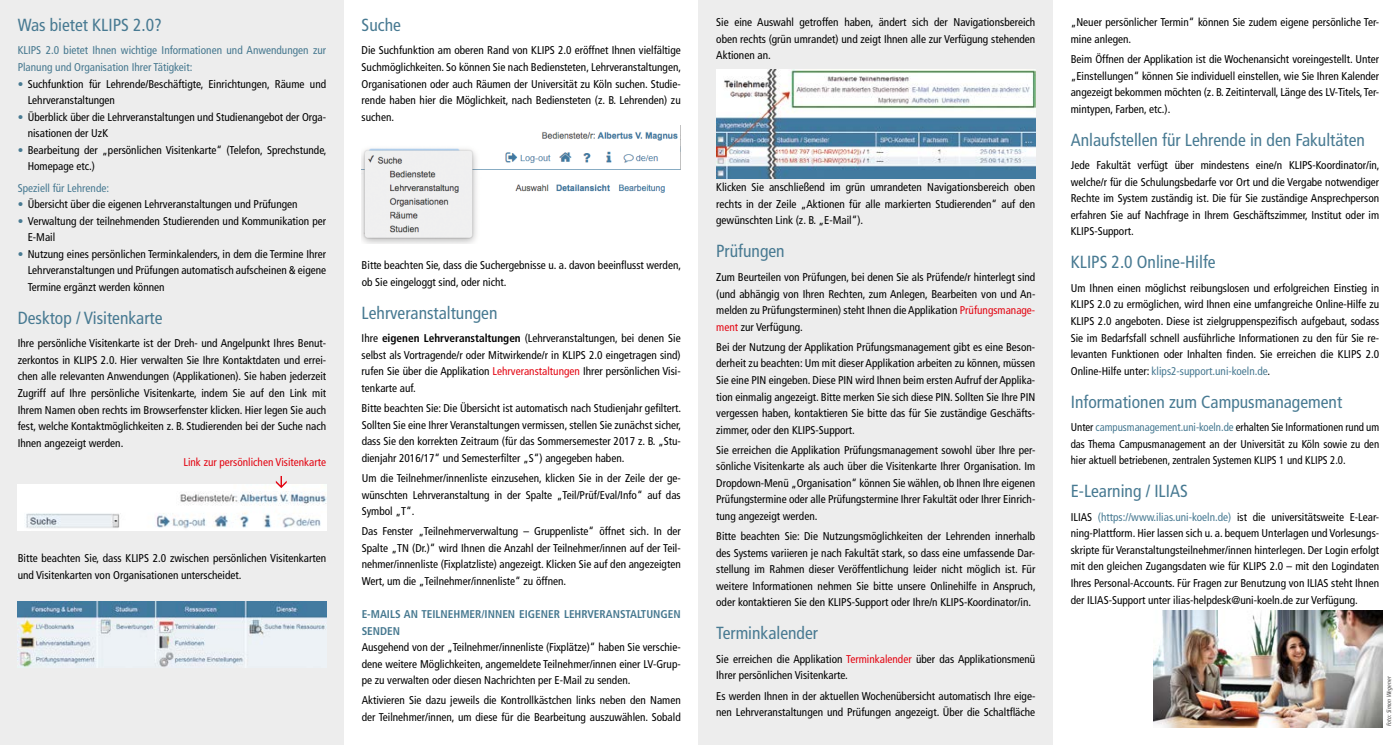
<style>
.page{position:relative;width:1397px;height:745px;background:#fff}
.page>*{position:absolute;margin:0;border:0;box-sizing:border-box;transform-origin:0 0}
.t1{font:condensed 17.5px "Frutiger LT Com";color:#487a92}
.t2{font:condensed 11.25px/16.5px "Frutiger LT Com";color:#000;text-align:justify}
.t3{font:condensed 11.25px/16.5px "Frutiger LT Com";color:#000;text-align:justify;scale:.96 1}
.t4{font:condensed 11.25px/16.5px "Frutiger LT Com";color:#46788f}
.t5{font:700 condensed 11.25px "Frutiger LT Com";color:#46788f}
.t6{font:condensed 11.25px "Frutiger LT Com";color:#e30613}
.t7{font:condensed 11.25px "Frutiger LT Com";color:#487a92}
.t8{font:italic condensed 6.25px "Frutiger LT Com";color:#575756}
.s1{color:#487a92}
.s2{font-weight:700}
.s3{color:#e30613}
</style>
<div class="page">
<div style="left:698px;top:0;width:354px;height:744px;background:#ededed"></div>
<div style="left:0;top:0;width:344px;height:744px;background:#ededed"></div>
<img style="left:1153px;top:610px;width:229px;height:116px">
<img style="left:17px;top:601px;width:309px;height:65px">
<img style="left:17px;top:484px;width:309px;height:46px">
<svg style="left:276px;top:476px;width:11px;height:12px"></svg>
<img style="left:361px;top:132px;width:319px;height:111px">
<img style="left:716px;top:69px;width:319px;height:109px">
<h1 class="t1" style="left:18px;top:15px;width:146px">Was bietet KLIPS 2.0?</h1>
<p class="t4" style="left:18px;top:42px;width:310px">KLIPS 2.0 bietet Ihnen wichtige Informationen und Anwendungen zur<br>Planung und Organisation Ihrer Tätigkeit:</p>
<p class="t2" style="left:28px;top:75px;width:300px;text-indent:-10px"><span class="s1">•</span> Suchfunktion für Lehrende/Beschäftigte, Einrichtungen, Räume und<br>Lehrveranstaltungen</p>
<p class="t2" style="left:28px;top:108px;width:300px;text-indent:-10px"><span class="s1">•</span> Überblick über die Lehrveranstaltungen und Studienangebot der Orga&shy;nisationen der UzK</p>
<p class="t2" style="left:28px;top:141px;width:300px;text-indent:-10px"><span class="s1">•</span> Bearbeitung der „persönlichen Visitenkarte“ (Telefon, Sprechstunde,<br>Homepage etc.)</p>
<p class="t7" style="left:18px;top:181px;width:93px">Speziell für Lehrende:</p>
<p class="t2" style="left:18px;top:196px;width:281px"><span class="s1">•</span> Übersicht über die eigenen Lehrveranstaltungen und Prüfungen</p>
<p class="t2" style="left:28px;top:212px;width:300px;text-indent:-10px"><span class="s1">•</span> Verwaltung der teilnehmenden Studierenden und Kommunikation per<br>E-Mail</p>
<p class="t2" style="left:28px;top:245px;width:300px;text-indent:-10px"><span class="s1">•</span> Nutzung eines persönlichen Terminkalenders, in dem die Termine Ihrer Lehrveranstaltungen und Prüfungen automatisch aufscheinen &amp; eigene Termine ergänzt werden können</p>
<h1 class="t1" style="left:18px;top:307px;width:146px">Desktop / Visitenkarte</h1>
<p class="t2" style="left:18px;top:335px;width:310px">Ihre persönliche Visitenkarte ist der Dreh- und Angelpunkt Ihres Benut&shy;zerkontos in KLIPS 2.0. Hier verwalten Sie Ihre Kontaktdaten und errei&shy;chen alle relevanten Anwendungen (Applikationen). Sie haben jederzeit Zugriff auf Ihre persönliche Visitenkarte, indem Sie auf den Link mit Ihrem Namen oben rechts im Browserfenster klicken. Hier legen Sie auch fest, welche Kontaktmöglichkeiten z. B. Studierenden bei der Suche nach Ihnen angezeigt werden.</p>
<p class="t6" style="left:183px;top:455px;width:144px">Link zur persönlichen Visitenkarte</p>
<p class="t2" style="left:18px;top:549px;width:310px">Bitte beachten Sie, dass KLIPS 2.0 zwischen persönlichen Visitenkarten und Visitenkarten von Organisationen unterscheidet.</p>
<h1 class="t1" style="left:361px;top:15px;width:41px">Suche</h1>
<p class="t2" style="left:361px;top:42px;width:321px">Die Suchfunktion am oberen Rand von KLIPS 2.0 eröffnet Ihnen vielfältige Suchmöglichkeiten. So können Sie nach Bediensteten, Lehrveranstaltungen, Organisationen oder auch Räumen der Universität zu Köln suchen. Studie&shy;rende haben hier die Möglichkeit, nach Bediensteten (z. B. Lehrenden) zu suchen.</p>
<p class="t2" style="left:361px;top:257px;width:321px">Bitte beachten Sie, dass die Suchergebnisse u. a. davon beeinflusst werden, ob Sie eingeloggt sind, oder nicht.</p>
<h1 class="t1" style="left:361px;top:302px;width:137px">Lehrveranstaltungen</h1>
<p class="t2" style="left:361px;top:330px;width:320px">Ihre <span class="s2">EIGENEN LEHRVERANSTALTUNGEN</span> (Lehrveranstaltungen, bei denen Sie selbst als Vortragende/r oder Mitwirkende/r in KLIPS 2.0 eingetragen sind) rufen Sie über die Applikation <span class="s3">Lehrveranstaltungen</span> Ihrer persönlichen Visi&shy;tenkarte auf.</p>
<p class="t2" style="left:361px;top:400px;width:321px">Bitte beachten Sie: Die Übersicht ist automatisch nach Studienjahr gefiltert.<br>Sollten Sie eine Ihrer Veranstaltungen vermissen, stellen Sie zunächst sicher, dass Sie den korrekten Zeitraum (für das Sommersemester 2017 z. B. „Stu&shy;dienjahr 2016/17“ und Semesterfilter „S“) angegeben haben.</p>
<p class="t2" style="left:361px;top:469px;width:320px">Um die Teilnehmer/innenliste einzusehen, klicken Sie in der Zeile der ge&shy;wünschten Lehrveranstaltung in der Spalte „Teil/Prüf/Eval/Info“ auf das Symbol „T“.</p>
<p class="t2" style="left:361px;top:523px;width:320px">Das Fenster „Teilnehmerverwaltung – Gruppenliste“ öffnet sich. In der Spalte „TN (Dr.)“ wird Ihnen die Anzahl der Teilnehmer/innen auf der Teil&shy;nehmer/innenliste (Fixplatzliste) angezeigt. Klicken Sie auf den angezeigten Wert, um die „Teilnehmer/innenliste“ zu öffnen.</p>
<p class="t5" style="left:361px;top:607px;width:66px">E-MAILS AN TEILNE</p>
<p class="t5" style="left:453px;top:607px;width:38px">HMER/INNEN</p>
<p class="t5" style="left:519px;top:607px;width:156px">EIGENER LEHRVERANSTALTUNGEN</p>
<p class="t5" style="left:361px;top:623px;width:33px">SENDEN</p>
<p class="t2" style="left:361px;top:638px;width:320px">Ausgehend von der „Teilnehmer/innenliste (Fixplätze)“ haben Sie verschie&shy;dene weitere Möglichkeiten, angemeldete Teilnehmer/innen einer LV-Grup&shy;pe zu verwalten oder diesen Nachrichten per E-Mail zu senden.</p>
<p class="t2" style="left:361px;top:691px;width:320px">Aktivieren Sie dazu jeweils die Kontrollkästchen links neben den Namen der Teilnehmer/innen, um diese für die Bearbeitung auszuwählen. Sobald</p>
<p class="t2" style="left:716px;top:14px;width:320px">Sie eine Auswahl getroffen haben, ändert sich der Navigationsbereich oben rechts (grün umrandet) und zeigt Ihnen alle zur Verfügung stehenden Aktionen an.</p>
<p class="t2" style="left:716px;top:179px;width:320px">Klicken Sie anschließend im grün umrandeten Navigationsbereich oben rechts in der Zeile „Aktionen für alle markierten Studierenden“ auf den gewünschten Link (z. B. „E-Mail“).</p>
<h1 class="t1" style="left:716px;top:241px;width:70px">Prüfungen</h1>
<p class="t2" style="left:716px;top:269px;width:320px">Zum Beurteilen von Prüfungen, bei denen Sie als Prüfende/r hinterlegt sind (und abhängig von Ihren Rechten, zum Anlegen, Bearbeiten von und An&shy;melden zu Prüfungsterminen) steht Ihnen die Applikation <span class="s3">Prüfungsmanage&shy;ment</span> zur Verfügung.</p>
<p class="t2" style="left:716px;top:338px;width:320px">Bei der Nutzung der Applikation Prüfungsmanagement gibt es eine Beson&shy;derheit zu beachten: Um mit dieser Applikation arbeiten zu können, müssen Sie eine PIN eingeben. Diese PIN wird Ihnen beim ersten Aufruf der Applika&shy;tion einmalig angezeigt. Bitte merken Sie sich diese PIN. Sollten Sie Ihre PIN vergessen haben, kontaktieren Sie bitte das für Sie zuständige Geschäfts&shy;zimmer, oder den KLIPS-Support.</p>
<p class="t2" style="left:716px;top:441px;width:320px">Sie erreichen die Applikation Prüfungsmanagement sowohl über Ihre per&shy;sönliche Visitenkarte als auch über die Visitenkarte Ihrer Organisation. Im Dropdown-Menü „Organisation“ können Sie wählen, ob Ihnen Ihre eigenen Prüfungstermine oder alle Prüfungstermine Ihrer Fakultät oder Ihrer Einrich&shy;tung angezeigt werden.</p>
<p class="t2" style="left:716px;top:527px;width:321px">Bitte beachten Sie: Die Nutzungsmöglichkeiten der Lehrenden innerhalb des Systems variieren je nach Fakultät stark, so dass eine umfassende Dar&shy;stellung im Rahmen dieser Veröffentlichung leider nicht möglich ist. Für weitere Informationen nehmen Sie bitte unsere Onlinehilfe in Anspruch, oder kontaktieren Sie den KLIPS-Support oder Ihre/n KLIPS-Koordinator/in.</p>
<h1 class="t1" style="left:716px;top:622px;width:103px">Terminkalender</h1>
<p class="t2" style="left:716px;top:650px;width:320px">Sie erreichen die Applikation <span class="s3">Terminkalender</span> über das Applikationsmenü<br>Ihrer persönlichen Visitenkarte.</p>
<p class="t2" style="left:716px;top:687px;width:320px">Es werden Ihnen in der aktuellen Wochenübersicht automatisch Ihre eige&shy;nen Lehrveranstaltungen und Prüfungen angezeigt. Über die Schaltfläche</p>
<p class="t2" style="left:1070px;top:14px;width:310px">„Neuer persönlicher Termin“ können Sie zudem eigene persönliche Ter&shy;mine anlegen.</p>
<p class="t2" style="left:1070px;top:51px;width:310px">Beim Öffnen der Applikation ist die Wochenansicht voreingestellt. Unter „Einstellungen“ können Sie individuell einstellen, wie Sie Ihren Kalender angezeigt bekommen möchten (z. B. Zeitintervall, Länge des LV-Titels, Ter&shy;mintypen, Farben, etc.).</p>
<h1 class="t1" style="left:1070px;top:129px;width:296px">Anlaufstellen für Lehrende in den Fakultäten</h1>
<p class="t2" style="left:1070px;top:157px;width:310px">Jede Fakultät verfügt über mindestens eine/n KLIPS-Koordinator/in, welche/r für die Schulungsbedarfe vor Ort und die Vergabe notwendiger Rechte im System zuständig ist. Die für Sie zuständige Ansprechperson erfahren Sie auf Nachfrage in Ihrem Geschäftszimmer, Institut oder im KLIPS-Support.</p>
<h1 class="t1" style="left:1070px;top:252px;width:146px">KLIPS 2.0 Online-Hilfe</h1>
<p class="t2" style="left:1070px;top:280px;width:310px">Um Ihnen einen möglichst reibungslosen und erfolgreichen Einstieg in KLIPS 2.0 zu ermöglichen, wird Ihnen eine umfangreiche Online-Hilfe zu KLIPS 2.0 angeboten. Diese ist zielgruppenspezifisch aufgebaut, sodass Sie im Bedarfsfall schnell ausführliche Informationen zu den für Sie re&shy;levanten Funktionen oder Inhalten finden. Sie erreichen die KLIPS 2.0<br>Online-Hilfe unter: <span class="s1">klips2-support.uni-koeln.de</span>.</p>
<h1 class="t1" style="left:1070px;top:391px;width:273px">Informationen zum Campusmanagement</h1>
<p class="t3" style="left:1070px;top:419px;width:323px">Unter <span class="s1">campusmanagement.uni-koeln.de</span> erhalten Sie Informationen rund um das Thema Campusmanagement an der Universität zu Köln sowie zu den hier aktuell betriebenen, zentralen Systemen KLIPS 1 und KLIPS 2.0.</p>
<h1 class="t1" style="left:1070px;top:480px;width:118px">E-Learning / ILIAS</h1>
<p class="t2" style="left:1070px;top:508px;width:310px">ILIAS <span class="s1">(https://www.ilias.uni-koeln.de)</span> ist die universitätsweite E-Lear&shy;ning-Plattform. Hier lassen sich u. a. bequem Unterlagen und Vorlesungs&shy;skripte für Veranstaltungsteilnehmer/innen hinterlegen. Der Login erfolgt mit den gleichen Zugangsdaten wie für KLIPS 2.0 – mit den Logindaten Ihres Personal-Accounts. Für Fragen zur Benutzung von ILIAS steht Ihnen der ILIAS-Support unter ilias-helpdesk@uni-koeln.de zur Verfügung.</p>
<p class="t8" style="left:1384px;top:725px;width:52px;rotate:-90deg">Foto: Simon Wegener</p>
</div>
